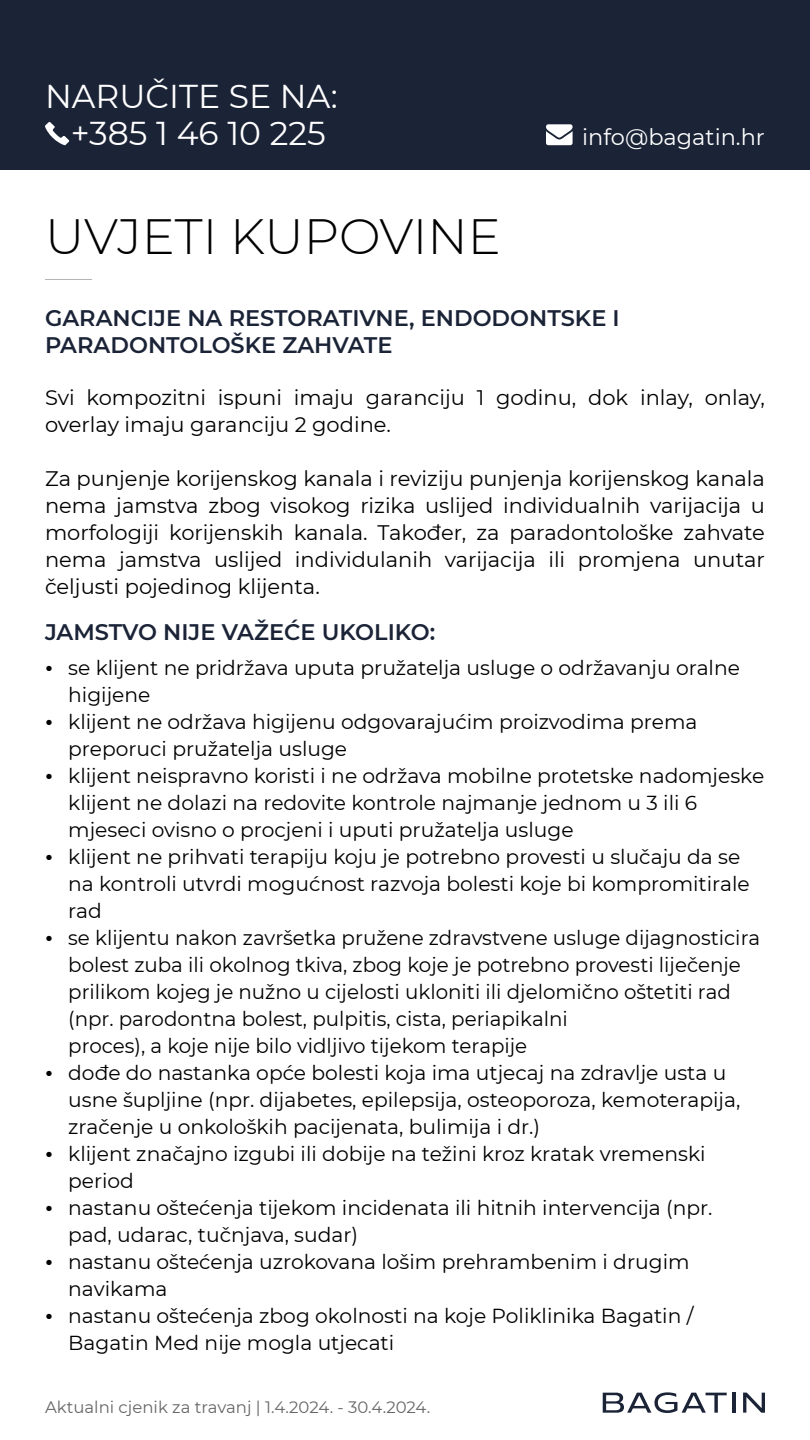
<style>
.page{position:relative;width:810px;height:1440px;background:#fff}
.page>*{position:absolute;margin:0;border:0;box-sizing:border-box;transform-origin:0 0}
.t1{font:300 49.5px "Montserrat";color:#000}
.t2{font:33px/37.5px "Montserrat";color:#fff;text-align:center}
.t3{font:100 29.25px "Helvetica Neue LT Com";color:#fff}
.t4{font:600 22.5px/27px "Montserrat";color:#1b2337}
.t5{font:22.5px "Montserrat";color:#fff}
.t6{font:21px/27px "Montserrat";color:#000}
.t7{font:700 21px "Montserrat";color:#000}
.t8{font:20.25px/27px "Montserrat";color:#000}
.t9{font:16.5px "Montserrat";color:#666}
</style>
<div class="page">
<hr style="left:45px;top:279px;width:47px;height:1px;background:#b3b3b3">
<div style="left:0;top:0;width:810px;height:170px;background:#1b2337"></div>
<svg style="left:45px;top:122px;width:24px;height:23px"></svg>
<svg style="left:546px;top:124px;width:27px;height:21px"></svg>
<svg style="left:603px;top:1392px;width:124px;height:21px"></svg>
<hr style="left:732px;top:1393px;width:4px;height:20px;background:#1b2337">
<svg style="left:743px;top:1393px;width:22px;height:20px"></svg>
<h2 class="t2" style="left:45px;top:76px;width:294px">NARUČITE SE NA: +385 1 46 10 225</h2>
<h1 class="t1" style="left:45px;top:203px;width:457px">UVJETI KUPOVINE</h1>
<h3 class="t3" style="left:578px;top:117px;width:188px">info@bagatin.hr</h3>
<p class="t5" style="left:582px;top:122px;width:184px">info@bagatin.hr</p>
<p class="t4" style="left:45px;top:304px;width:576px">GARANCIJE NA RESTORATIVNE, ENDODONTSKE I<br>PARADONTOLOŠKE ZAHVATE</p>
<p class="t6" style="left:45px;top:384px;width:721px">Svi kompozitni ispuni imaju garanciju 1 godinu, dok inlay, onlay, overlay imaju garanciju 2 godine.</p>
<p class="t6" style="left:45px;top:465px;width:722px;text-align:justify">Za punjenje korijenskog kanala i reviziju punjenja korijenskog kanala nema jamstva zbog visokog rizika uslijed individualnih varijacija u morfologiji korijenskih kanala. Također, za paradontološke zahvate nema jamstva uslijed individulanih varijacija ili promjena unutar čeljusti pojedinog klijenta.</p>
<p class="t4" style="left:45px;top:617px;width:392px">JAMSTVO NIJE VAŽEĆE UKOLIKO:</p>
<p class="t7" style="left:45px;top:653px;width:9px">•</p>
<p class="t8" style="left:68px;top:654px;width:698px">se klijent ne pridržava uputa pružatelja usluge o održavanju oralne higijene<br>klijent ne održava higijenu odgovarajućim proizvodima prema preporuci pružatelja usluge<br>klijent neispravno koristi i ne održava mobilne protetske nadomjeske klijent ne dolazi na redovite kontrole najmanje jednom u 3 ili 6 mjeseci ovisno o procjeni i uputi pružatelja usluge<br>klijent ne prihvati terapiju koju je potrebno provesti u slučaju da se na kontroli utvrdi mogućnost razvoja bolesti koje bi kompromitirale rad<br>se klijentu nakon završetka pružene zdravstvene usluge dijagnosticira bolest zuba ili okolnog tkiva, zbog koje je potrebno provesti liječenje prilikom kojeg je nužno u cijelosti ukloniti ili djelomično oštetiti rad (npr. parodontna bolest, pulpitis, cista, periapikalni<br>proces), a koje nije bilo vidljivo tijekom terapije<br>dođe do nastanka opće bolesti koja ima utjecaj na zdravlje usta u usne šupljine (npr. dijabetes, epilepsija, osteoporoza, kemoterapija, zračenje u onkoloških pacijenata, bulimija i dr.)<br>klijent značajno izgubi ili dobije na težini kroz kratak vremenski period<br>nastanu oštećenja tijekom incidenata ili hitnih intervencija (npr.<br>pad, udarac, tučnjava, sudar)<br>nastanu oštećenja uzrokovana lošim prehrambenim i drugim navikama<br>nastanu oštećenja zbog okolnosti na koje Poliklinika Bagatin / Bagatin Med nije mogla utjecati</p>
<p class="t7" style="left:45px;top:707px;width:9px">•</p>
<p class="t7" style="left:45px;top:761px;width:9px">•</p>
<p class="t7" style="left:45px;top:842px;width:9px">•</p>
<p class="t7" style="left:45px;top:923px;width:9px">•</p>
<p class="t7" style="left:45px;top:1058px;width:9px">•</p>
<p class="t7" style="left:45px;top:1139px;width:9px">•</p>
<p class="t7" style="left:45px;top:1193px;width:9px">•</p>
<p class="t7" style="left:45px;top:1247px;width:9px">•</p>
<p class="t7" style="left:45px;top:1301px;width:9px">•</p>
<p class="t9" style="left:45px;top:1396px;width:387px">Aktualni cjenik za travanj | 1.4.2024. - 30.4.2024.</p>
</div>
